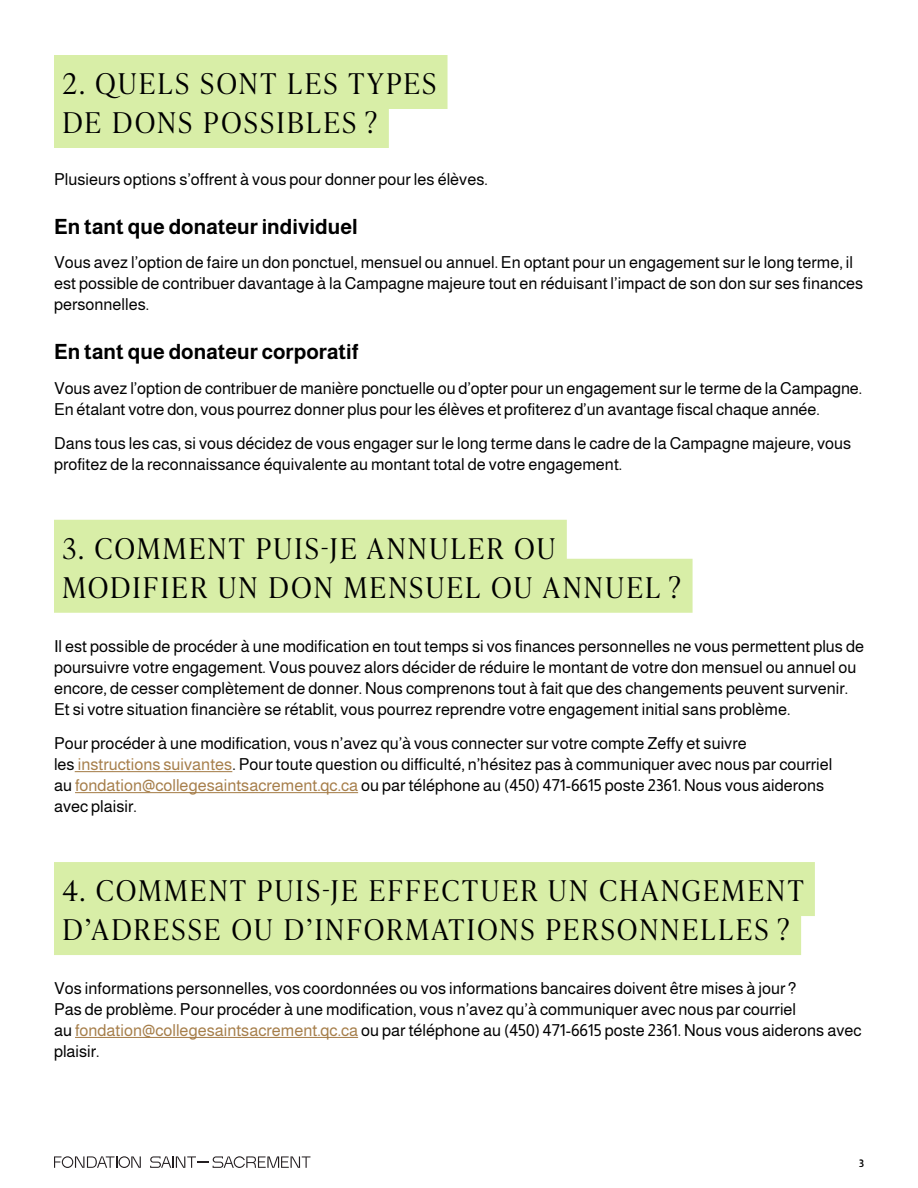
<style>
.page{position:relative;width:918px;height:1188px;background:#fff}
.page>*{position:absolute;margin:0;border:0;box-sizing:border-box;transform-origin:0 0}
.t1{font:300 28.5px/39px "Ivy Presto Headline";letter-spacing:.1em;color:#000}
.t2{font:700 21px "Almarai";color:#000}
.t3{font:16.5px/21px "Almarai";color:#000}
.t4{font:700 10.5px "Almarai";color:#000}
.s1{color:#a67e4a}
</style>
<div class="page">
<div style="left:54px;top:55px;width:394px;height:54px;background:#d8eea7"></div>
<div style="left:54px;top:94px;width:335px;height:54px;background:#d8eea7"></div>
<hr style="left:75px;top:771px;width:157px;height:1px;background:#a67e4a">
<hr style="left:75px;top:792px;width:283px;height:1px;background:#a67e4a">
<hr style="left:75px;top:1037px;width:283px;height:1px;background:#a67e4a">
<div style="left:54px;top:520px;width:513px;height:54px;background:#d8eea7"></div>
<div style="left:54px;top:559px;width:639px;height:54px;background:#d8eea7"></div>
<div style="left:54px;top:862px;width:761px;height:54px;background:#d8eea7"></div>
<div style="left:54px;top:901px;width:747px;height:54px;background:#d8eea7"></div>
<svg style="left:54px;top:1156px;width:87px;height:12px"></svg>
<svg style="left:150px;top:1156px;width:161px;height:12px"></svg>
<h1 class="t1" style="left:63px;top:63px;width:375px">2. QUELS SONT LES TYPES<br>DE DONS POSSIBLES ?</h1>
<p class="t3" style="left:54px;top:169px;width:435px">Plusieurs options s’offrent à vous pour donner pour les élèves.</p>
<p class="t2" style="left:54px;top:211px;width:305px">En tant que donateur individuel</p>
<p class="t3" style="left:54px;top:252px;width:811px">Vous avez l’option de faire un don ponctuel, mensuel ou annuel. En optant pour un engagement sur le long terme, il est possible de contribuer davantage à la Campagne majeure tout en réduisant l’impact de son don sur ses finances personnelles.</p>
<p class="t2" style="left:54px;top:336px;width:306px">En tant que donateur corporatif</p>
<p class="t3" style="left:54px;top:377px;width:810px">Vous avez l’option de contribuer de manière ponctuelle ou d’opter pour un engagement sur le terme de la Campagne.<br>En étalant votre don, vous pourrez donner plus pour les élèves et profiterez d’un avantage fiscal chaque année.</p>
<p class="t3" style="left:54px;top:433px;width:799px">Dans tous les cas, si vous décidez de vous engager sur le long terme dans le cadre de la Campagne majeure, vous profitez de la reconnaissance équivalente au montant total de votre engagement.</p>
<h1 class="t1" style="left:63px;top:528px;width:620px">3. COMMENT PUIS-JE ANNULER OU<br>MODIFIER UN DON MENSUEL OU ANNUEL ?</h1>
<p class="t3" style="left:54px;top:635px;width:812px">Il est possible de procéder à une modification en tout temps si vos finances personnelles ne vous permettent plus de poursuivre votre engagement. Vous pouvez alors décider de réduire le montant de votre don mensuel ou annuel ou encore, de cesser complètement de donner. Nous comprenons tout à fait que des changements peuvent survenir.<br>Et si votre situation financière se rétablit, vous pourrez reprendre votre engagement initial sans problème.</p>
<p class="t3" style="left:54px;top:733px;width:780px">Pour procéder à une modification, vous n’avez qu’à vous connecter sur votre compte Zeffy et suivre<br>les <span class="s1">instructions suivantes</span>. Pour toute question ou difficulté, n’hésitez pas à communiquer avec nous par courriel au <span class="s1">fondation@collegesaintsacrement.qc.ca</span> ou par téléphone au (450) 471-6615 poste 2361. Nous vous aiderons avec plaisir.</p>
<h1 class="t1" style="left:63px;top:870px;width:743px">4. COMMENT PUIS-JE EFFECTUER UN CHANGEMENT<br>D’ADRESSE OU D’INFORMATIONS PERSONNELLES ?</h1>
<p class="t3" style="left:54px;top:978px;width:809px">Vos informations personnelles, vos coordonnées ou vos informations bancaires doivent être mises à jour?<br>Pas de problème. Pour procéder à une modification, vous n’avez qu’à communiquer avec nous par courriel<br>au <span class="s1">fondation@collegesaintsacrement.qc.ca</span> ou par téléphone au (450) 471-6615 poste 2361. Nous vous aiderons avec plaisir.</p>
<p class="t4" style="left:859px;top:1155px;width:7px">3</p>
</div>
